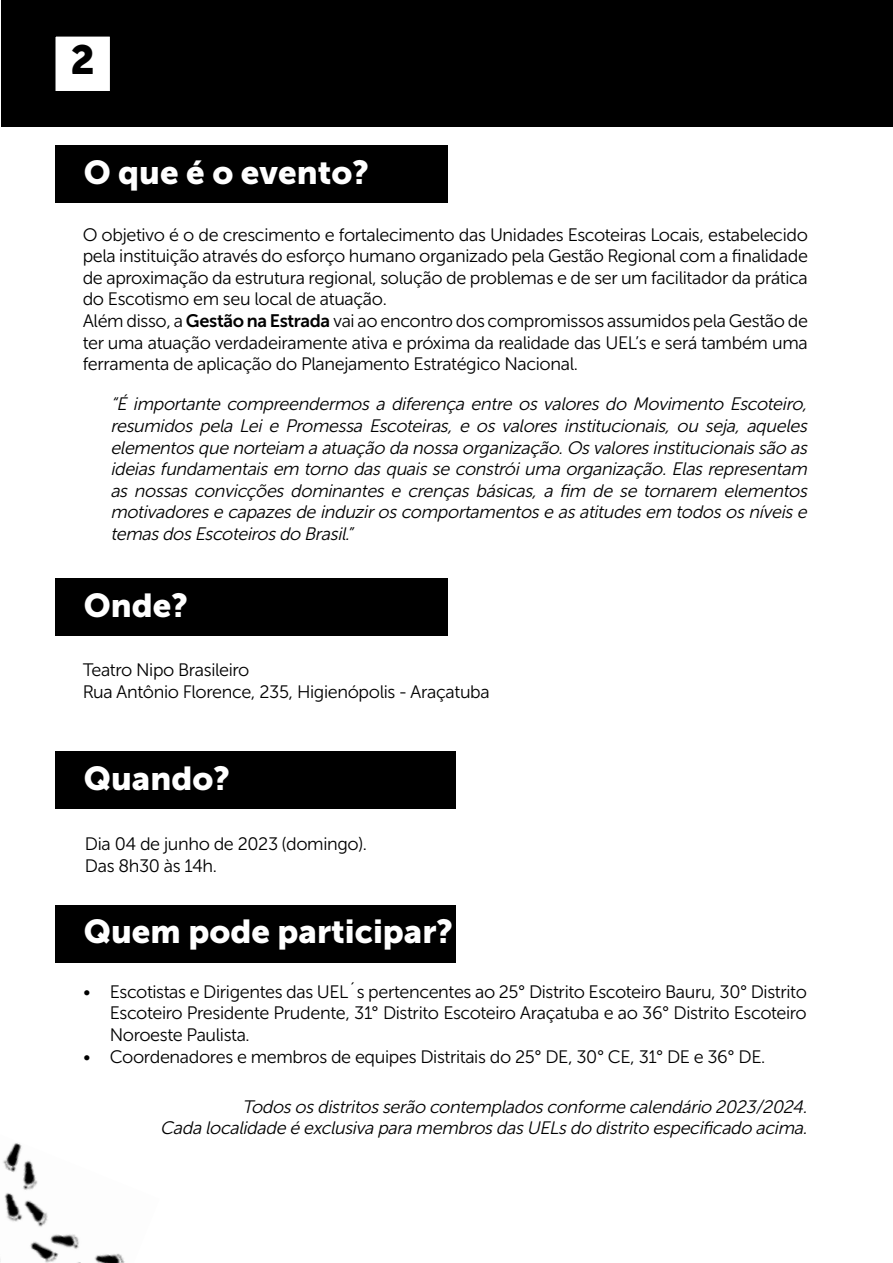
<style>
.page{position:relative;width:893px;height:1263px;background:#fff}
.page>*{position:absolute;margin:0;border:0;box-sizing:border-box;transform-origin:0 0}
.t1{font:40.5px "Museo Sans 900";color:#000}
.t2{font:33px "Museo Sans 900";color:#fff}
.t3{font:18px/21.6px "Museo Sans Cyrl 300";letter-spacing:-.02em;color:#000}
.t4{font:italic 18px/21.6px "Museo Sans Cyrl 300";color:#000;text-align:justify}
.s1{font-family:"Museo Sans Cyrl 700"}
</style>
<div class="page">
<div style="left:2px;top:0;width:891px;height:126px;background:#000"></div>
<div style="left:55px;top:36px;width:56px;height:56px;background:#fff"></div>
<div style="left:54px;top:35px;width:57px;height:57px;border:2px solid #000"></div>
<img style="left:0;top:1143px;width:125px;height:120px">
<div style="left:55px;top:145px;width:393px;height:57px;background:#000"></div>
<div style="left:55px;top:578px;width:393px;height:57px;background:#000"></div>
<div style="left:55px;top:905px;width:401px;height:57px;background:#000"></div>
<div style="left:55px;top:752px;width:401px;height:57px;background:#000"></div>
<h1 class="t1" style="left:71px;top:37px;width:26px">2</h1>
<h2 class="t2" style="left:84px;top:154px;width:287px">O que é o evento?</h2>
<p class="t3" style="left:83px;top:224px;width:727px">O objetivo é o de crescimento e fortalecimento das Unidades Escoteiras Locais, estabelecido pela instituição através do esforço humano organizado pela Gestão Regional com a finalidade de aproximação da estrutura regional, solução de problemas e de ser um facilitador da prática do Escotismo em seu local de atuação.<br>Além disso, a <span class="s1">Gestão na Estrada</span> vai ao encontro dos compromissos assumidos pela Gestão de ter uma atuação verdadeiramente ativa e próxima da realidade das UEL’s e será também uma ferramenta de aplicação do Planejamento Estratégico Nacional.</p>
<p class="t4" style="left:110px;top:393px;width:702px">“É importante compreendermos a diferença entre os valores do Movimento Escoteiro, resumidos pela Lei e Promessa Escoteiras, e os valores institucionais, ou seja, aqueles elementosque norteiam a atuação da nossa organização.Osvaloresinstitucionaissão as ideias fundamentais em torno das quais se constrói uma organização. Elas representam as nossas convicções dominantes e crenças básicas, a fim de se tornarem elementos motivadorese capazesde induziroscomportamentose asatitudesem todososníveise temasdosEscoteirosdo Brasil.”</p>
<h2 class="t2" style="left:84px;top:587px;width:106px">Onde?</h2>
<p class="t3" style="left:83px;top:659px;width:409px">Teatro Nipo Brasileiro<br>Rua Antônio Florence, 235, Higienópolis - Araçatuba</p>
<h2 class="t2" style="left:84px;top:760px;width:148px">Quando?</h2>
<p class="t3" style="left:85px;top:833px;width:283px">Dia 04 de junho de 2023 (domingo).<br>Das 8h30 às 14h.</p>
<h2 class="t2" style="left:84px;top:913px;width:371px">Quem pode participar?</h2>
<p class="t3" style="left:110px;top:981px;width:699px;text-align:justify;text-indent:-27px">• Escotistas e Dirigentes das UEL´s pertencentes ao 25° Distrito Escoteiro Bauru, 30° Distrito Escoteiro Presidente Prudente, 31° Distrito Escoteiro Araçatuba e ao 36° Distrito Escoteiro Noroeste Paulista.</p>
<p class="t3" style="left:83px;top:1046px;width:684px">• Coordenadores e membros de equipes Distritais do 25° DE, 30° CE, 31° DE e 36° DE.</p>
<p class="t4" style="left:160px;top:1096px;width:652px;text-align:right">Todososdistritosserão contempladosconforme calendário 2023/2024.<br>Cada localidade é exclusiva para membrosdasUELsdo distrito especificado acima.</p>
</div>
